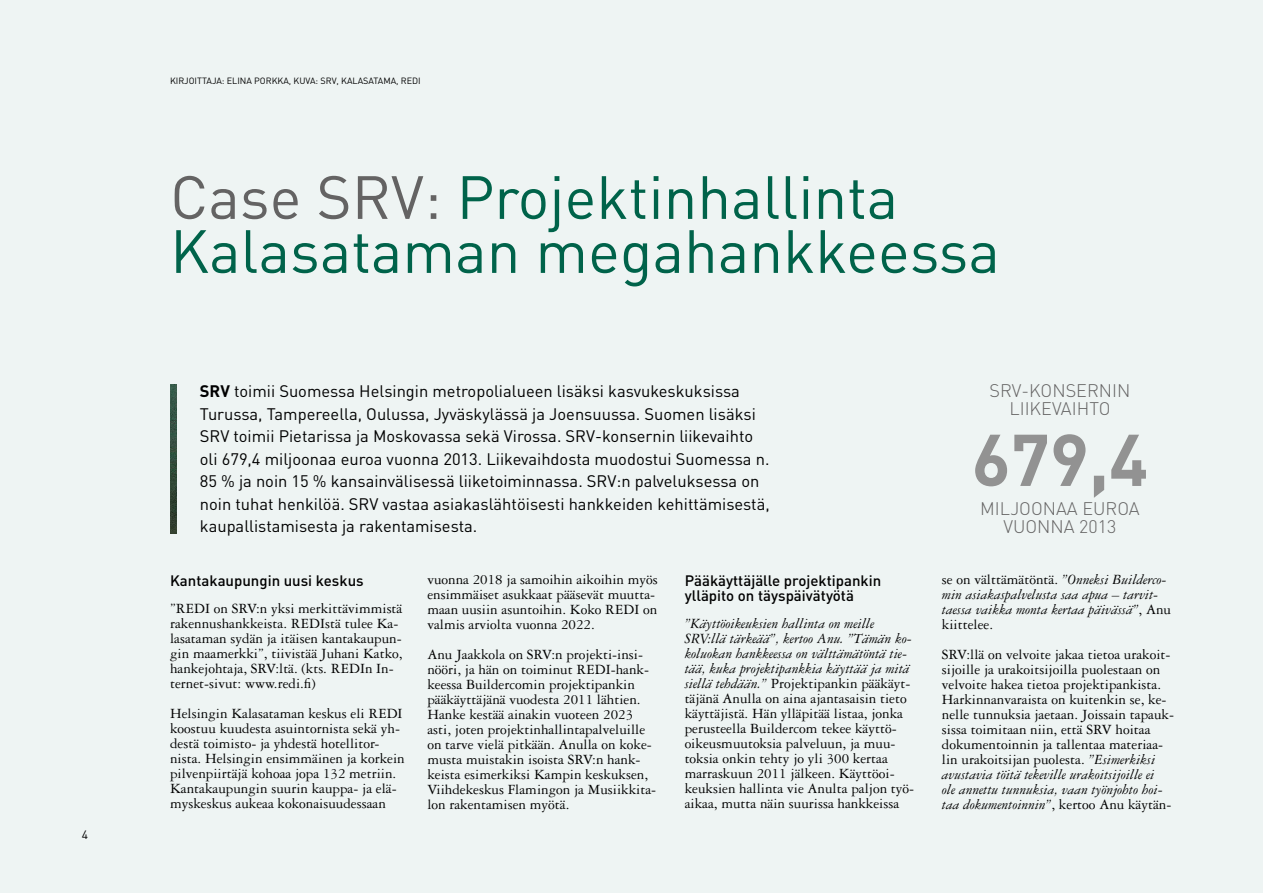
<style>
.page{position:relative;width:1263px;height:893px;background:#eef4f3}
.page>*{position:absolute;margin:0;border:0;box-sizing:border-box;transform-origin:0 0}
.t1{font:700 72px "DIN";color:#929292}
.t2{font:60px/54px "DIN";color:#00634a}
.t3{font:300 18px/18px "DIN";color:#646363;text-align:center}
.t4{font:16.5px/22.5px "DIN";color:#000}
.t5{font:15px/15px "Garamond 3 LT Std";color:#000}
.t6{font:italic 15px/15px "Garamond 3 LT Std";color:#000}
.t7{font:500 15px/15px "DIN";color:#000}
.t8{font:12px "DIN";color:#000}
.t9{font:9px "DIN";color:#000}
.s1{color:#646363}
.s2{font-weight:700}
.s3{font-style:italic}
.s4{font-style:normal}
</style>
<div class="page">
<img style="left:170px;top:385px;width:6px;height:148px">
<p class="t8" style="left:82px;top:827px;width:8px">4</p>
<p class="t9" style="left:170px;top:75px;width:252px">KIRJOITTAJA: ELINA PORKKA, KUVA: SRV, KALASATAMA, REDI</p>
<h2 class="t2" style="left:170px;top:169px;width:831px"><span class="s1">Case SRV:</span> Projektinhallinta<br>Kalasataman megahankkeessa</h2>
<p class="t4" style="left:200px;top:380px;width:571px"><span class="s2">SRV</span> toimii Suomessa Helsingin metropolialueen lisäksi kasvukeskuksissa Turussa, Tampereella, Oulussa, Jyväskylässä ja Joensuussa. Suomen lisäksi SRV toimii Pietarissa ja Moskovassa sekä Virossa. SRV-konsernin liikevaihto oli 679,4 miljoonaa euroa vuonna 2013. Liikevaihdosta muodostui Suomessa n.<br>85 % ja noin 15 % kansainvälisessä liiketoiminnassa. SRV:n palveluksessa on noin tuhat henkilöä. SRV vastaa asiakaslähtöisesti hankkeiden kehittämisestä, kaupallistamisesta ja rakentamisesta.</p>
<p class="t7" style="left:170px;top:573px;width:195px">Kantakaupungin uusi keskus</p>
<p class="t5" style="left:170px;top:601px;width:234px">”REDI on SRV:n yksi merkittävimmistä rakennushankkeista. REDIstä tulee Ka&shy;lasataman sydän ja itäisen kantakaupun&shy;gin maamerkki”, tiivistää Juhani Katko, hankejohtaja, SRV:ltä. (kts. REDIn In&shy;ternet-sivut: www.redi.fi)</p>
<p class="t5" style="left:170px;top:706px;width:236px">Helsingin Kalasataman keskus eli REDI koostuu kuudesta asuintornista sekä yh&shy;destä toimisto- ja yhdestä hotellitor&shy;nista. Helsingin ensimmäinen ja korkein pilvenpiirtäjä kohoaa jopa 132 metriin.<br>Kantakaupungin suurin kauppa- ja elä&shy;myskeskus aukeaa kokonaisuudessaan</p>
<p class="t5" style="left:427px;top:572px;width:232px">vuonna 2018 ja samoihin aikoihin myös ensimmäiset asukkaat pääsevät muutta&shy;maan uusiin asuntoihin. Koko REDI on valmis arviolta vuonna 2022.</p>
<p class="t5" style="left:427px;top:647px;width:230px">Anu Jaakkola on SRV:n projekti-insi&shy;nööri, ja hän on toiminut REDI-hank&shy;keessa Buildercomin projektipankin pääkäyttäjänä vuodesta 2011 lähtien.<br>Hanke kestää ainakin vuoteen 2023 asti, joten projektinhallintapalveluille on tarve vielä pitkään. Anulla on koke&shy;musta muistakin isoista SRV:n hank&shy;keista esimerkiksi Kampin keskuksen, Viihdekeskus Flamingon ja Musiikkita&shy;lon rakentamisen myötä.</p>
<p class="t7" style="left:685px;top:573px;width:198px">Pääkäyttäjälle projektipankin ylläpito on täyspäivätyötä</p>
<p class="t5" style="left:685px;top:616px;width:231px"><span class="s3">”Käyttöoikeuksien hallinta on meille SRV:llä tärkeää”, kertoo Anu. ”Tämän ko&shy;koluokan hankkeessa on välttämätöntä tie&shy;tää, kuka projektipankkia käyttää ja mitä siellä tehdään.”</span> Projektipankin pääkäyt&shy;täjänä Anulla on aina ajantasaisin tieto käyttäjistä. Hän ylläpitää listaa, jonka perusteella Buildercom tekee käyttö&shy;oikeusmuutoksia palveluun, ja muu&shy;toksia onkin tehty jo yli 300 kertaa marraskuun 2011 jälkeen. Käyttöoi&shy;keuksien hallinta vie Anulta paljon työ&shy;aikaa, mutta näin suurissa hankkeissa</p>
<p class="t3" style="left:989px;top:382px;width:142px">SRV-KONSERNIN<br>LIIKEVAIHTO</p>
<h1 class="t1" style="left:972px;top:413px;width:178px">679,4</h1>
<p class="t3" style="left:980px;top:499px;width:161px">MILJOONAA EUROA<br>VUONNA 2013</p>
<p class="t6" style="left:942px;top:572px;width:231px"><span class="s4">se on välttämätöntä.</span> ”Onneksi Builderco&shy;min asiakaspalvelusta saa apua – tarvit&shy;taessa vaikka monta kertaa päivässä”<span class="s4">, Anu kiittelee.</span></p>
<p class="t5" style="left:942px;top:647px;width:234px">SRV:llä on velvoite jakaa tietoa urakoit&shy;sijoille ja urakoitsijoilla puolestaan on velvoite hakea tietoa projektipankista.<br>Harkinnanvaraista on kuitenkin se, ke&shy;nelle tunnuksia jaetaan. Joissain tapauk&shy;sissa toimitaan niin, että SRV hoitaa dokumentoinnin ja tallentaa materiaa&shy;lin urakoitsijan puolesta. <span class="s3">”Esimerkiksi avustavia töitä tekeville urakoitsijoille ei<br>ole annettu tunnuksia, vaan työnjohto hoi&shy;taa dokumentoinnin”</span>, kertoo Anu käytän-</p>
</div>
